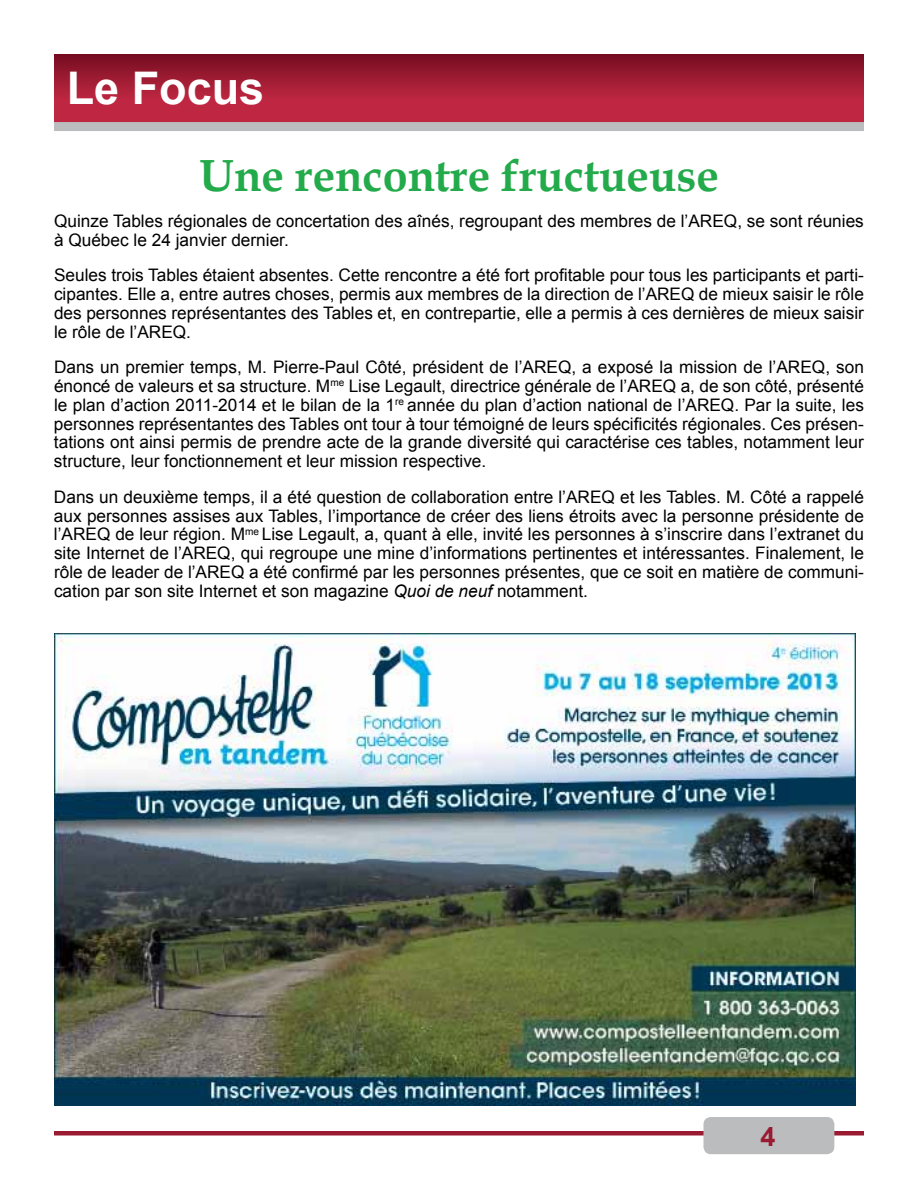
<style>
.page{position:relative;width:918px;height:1188px;background:#fff}
.page>*{position:absolute;margin:0;border:0;box-sizing:border-box;transform-origin:0 0}
.t1{font:700 45px "Book Antiqua";color:#23aa4a}
.t2{font:700 45px "Arial";color:#fff}
.t3{font:700 27px "Arial";color:#991a31}
.t4{font:17.25px/18.8px "Arial";color:#000;text-align:justify}
.s1{font-style:italic}
</style>
<div class="page">
<div style="left:54px;top:1131px;width:810px;height:5px;background:#991a31"></div>
<div style="left:703px;top:1117px;width:131px;height:37px;background:#babcbe;border-radius:7px"></div>
<svg style="left:54px;top:54px;width:810px;height:68px;background:#a51d36"></svg>
<div style="left:54px;top:122px;width:810px;height:9px;background:#babcbe"></div>
<img style="left:54px;top:634px;width:802px;height:471px">
<h1 class="t2" style="left:67px;top:59px;width:199px">Le Focus</h1>
<h1 class="t1" style="left:199px;top:145px;width:521px">Une rencontre fructueuse</h1>
<p class="t4" style="left:54px;top:212px;width:811px">Quinze Tables régionales de concertation des aînés, regroupant des membres de l’AREQ, se sont réunies à Québec le 24 janvier dernier.</p>
<p class="t4" style="left:54px;top:266px;width:811px">Seules trois Tables étaient absentes. Cette rencontre a été fort profitable pour tous les participants et parti&shy;cipantes. Elle a, entre autres choses, permis aux membres de la direction de l’AREQ de mieux saisir le rôle des personnes représentantes des Tables et, en contrepartie, elle a permis à ces dernières de mieux saisir le rôle de l’AREQ.</p>
<p class="t4" style="left:54px;top:358px;width:812px">Dans un premier temps, M. Pierre-Paul Côté, président de l’AREQ, a exposé la mission de l’AREQ, son énoncé de valeurs et sa structure. M<sup>me</sup> Lise Legault, directrice générale de l’AREQ a, de son côté, présenté le plan d’action 2011-2014 et le bilan de la 1<sup>re</sup> année du plan d’action national de l’AREQ. Par la suite, les personnes représentantes des Tables ont tour à tour témoigné de leurs spécificités régionales. Ces présen&shy;tations ont ainsi permis de prendre acte de la grande diversité qui caractérise ces tables, notamment leur structure, leur fonctionnement et leur mission respective.</p>
<p class="t4" style="left:54px;top:488px;width:812px">Dans un deuxième temps, il a été question de collaboration entre l’AREQ et les Tables. M. Côté a rappelé aux personnes assises aux Tables, l’importance de créer des liens étroits avec la personne présidente de l’AREQ de leur région. M<sup>me</sup> Lise Legault, a, quant à elle, invité les personnes à s’inscrire dans l’extranet du site Internet de l’AREQ, qui regroupe une mine d’informations pertinentes et intéressantes. Finalement, le rôle de leader de l’AREQ a été confirmé par les personnes présentes, que ce soit en matière de communi&shy;cation par son site Internet et son magazine <span class="s1">Quoi de neuf</span> notamment.</p>
<h2 class="t3" style="left:760px;top:1119px;width:17px">4</h2>
</div>
